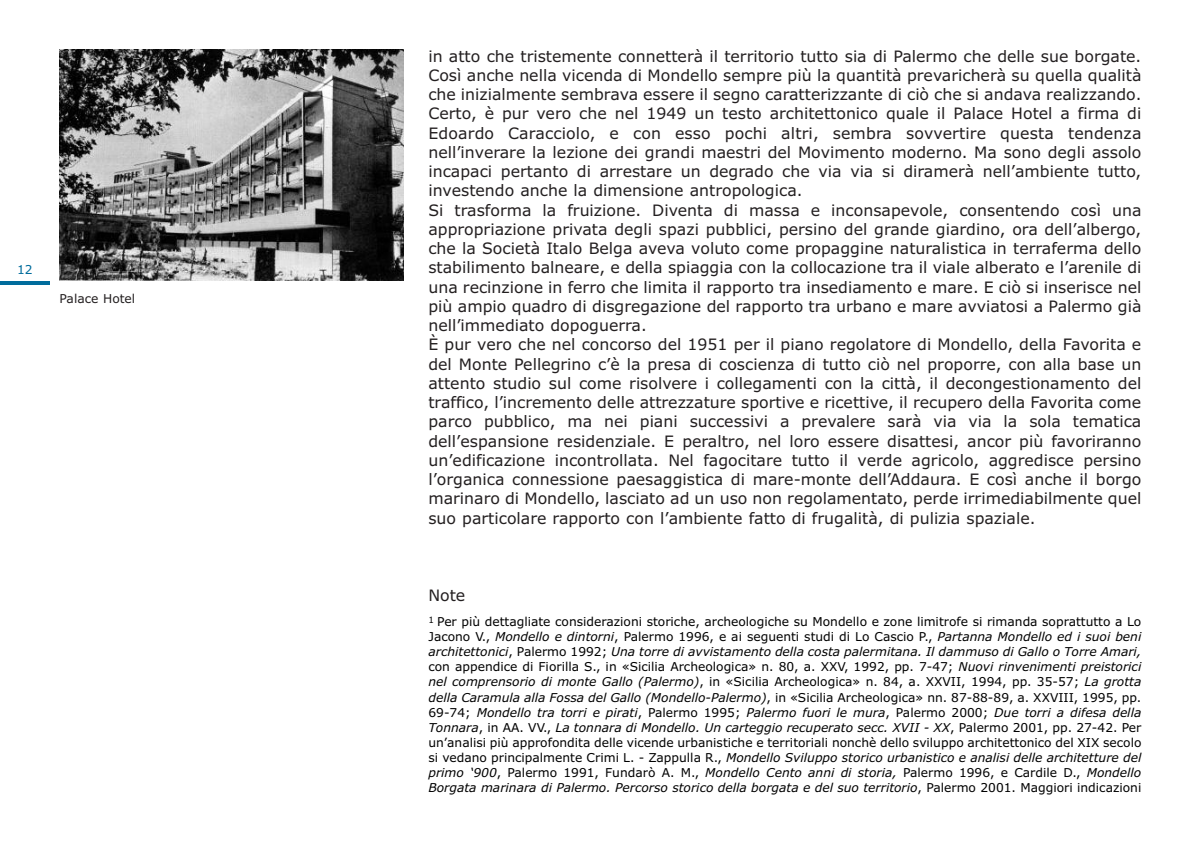
<style>
.page{position:relative;width:1191px;height:844px;background:#fff}
.page>*{position:absolute;margin:0;border:0;box-sizing:border-box;transform-origin:0 0}
.t1{font:15.75px/19.2px "Verdana";color:#231f20}
.t2{font:12.25px/15px "Verdana";color:#000;text-align:justify}
.t3{font:12.25px "Verdana";color:#231f20}
.t4{font:12.25px "Verdana";color:#006c9c}
.s1{font-style:italic}
</style>
<div class="page">
<hr style="left:1px;top:281px;width:49px;height:4px;background:#006c9c">
<img style="left:60px;top:50px;width:343px;height:231px">
<p class="t4" style="left:17px;top:263px;width:17px">12</p>
<p class="t3" style="left:60px;top:292px;width:77px">Palace Hotel</p>
<p class="t1" style="left:428px;top:47px;width:714px">in atto che tristemente connetterà il territorio tutto sia di Palermo che delle sue borgate.<br>Così anche nella vicenda di Mondello sempre più la quantità prevaricherà su quella qualità che inizialmente sembrava essere il segno caratterizzante di ciò che si andava realizzando.<br>Certo, è pur vero che nel 1949 un testo architettonico quale il Palace Hotel a firma di Edoardo Caracciolo, e con esso pochi altri, sembra sovvertire questa tendenza nell’inverare la lezione dei grandi maestri del Movimento moderno. Ma sono degli assolo incapaci pertanto di arrestare un degrado che via via si diramerà nell’ambiente tutto, investendo anche la dimensione antropologica.<br>Si trasforma la fruizione. Diventa di massa e inconsapevole, consentendo così una appropriazione privata degli spazi pubblici, persino del grande giardino, ora dell’albergo, che la Società Italo Belga aveva voluto come propaggine naturalistica in terraferma dello stabilimento balneare, e della spiaggia con la collocazione tra il viale alberato e l’arenile di una recinzione in ferro che limita il rapporto tra insediamento e mare. E ciò si inserisce nel più ampio quadro di disgregazione del rapporto tra urbano e mare avviatosi a Palermo già nell’immediato dopoguerra.<br>È pur vero che nel concorso del 1951 per il piano regolatore di Mondello, della Favorita e del Monte Pellegrino c’è la presa di coscienza di tutto ciò nel proporre, con alla base un attento studio sul come risolvere i collegamenti con la città, il decongestionamento del traffico, l’incremento delle attrezzature sportive e ricettive, il recupero della Favorita come parco pubblico, ma nei piani successivi a prevalere sarà via via la sola tematica dell’espansione residenziale. E peraltro, nel loro essere disattesi, ancor più favoriranno un’edificazione incontrollata. Nel fagocitare tutto il verde agricolo, aggredisce persino l’organica connessione paesaggistica di mare-monte dell’Addaura. E così anche il borgo marinaro di Mondello, lasciato ad un uso non regolamentato, perde irrimediabilmente quel suo particolare rapporto con l’ambiente fatto di frugalità, di pulizia spaziale.</p>
<p class="t1" style="left:428px;top:585px;width:38px">Note</p>
<p class="t2" style="left:428px;top:614px;width:714px"><sup>1</sup> Per più dettagliate considerazioni storiche, archeologiche su Mondello e zone limitrofe si rimanda soprattutto a Lo Jacono V., <span class="s1">Mondello e dintorni</span>, Palermo 1996, e ai seguenti studi di Lo Cascio P., <span class="s1">Partanna Mondello ed i suoi beni architettonici</span>, Palermo 1992; <span class="s1">Una torre di avvistamento della costa palermitana. Il dammuso di Gallo o Torre Amari, </span>con appendice di Fiorilla S., in «Sicilia Archeologica» n. 80, a. XXV, 1992, pp. 7-47; <span class="s1">Nuovi rinvenimenti preistorici nel comprensorio di monte Gallo (Palermo)</span>, in «Sicilia Archeologica» n. 84, a. XXVII, 1994, pp. 35-57; <span class="s1">La grotta della Caramula alla Fossa del Gallo (Mondello-Palermo)</span>, in «Sicilia Archeologica» nn. 87-88-89, a. XXVIII, 1995, pp.<br>69-74; <span class="s1">Mondello tra torri e pirati</span>, Palermo 1995; <span class="s1">Palermo fuori le mura</span>, Palermo 2000; <span class="s1">Due torri a difesa della Tonnara</span>, in AA. VV., <span class="s1">La tonnara di Mondello. Un carteggio recuperato secc. XVII - XX</span>, Palermo 2001, pp. 27-42. Per un’analisi più approfondita delle vicende urbanistiche e territoriali nonchè dello sviluppo architettonico del XIX secolo si vedano principalmente Crimi L. - Zappulla R., <span class="s1">Mondello Sviluppo storico urbanistico e analisi delle architetture del primo ‘900</span>, Palermo 1991, Fundarò A. M., <span class="s1">Mondello Cento anni di storia,</span> Palermo 1996, e Cardile D., <span class="s1">Mondello Borgata marinara di Palermo. Percorso storico della borgata e del suo territorio</span>, Palermo 2001. Maggiori indicazioni</p>
</div>
